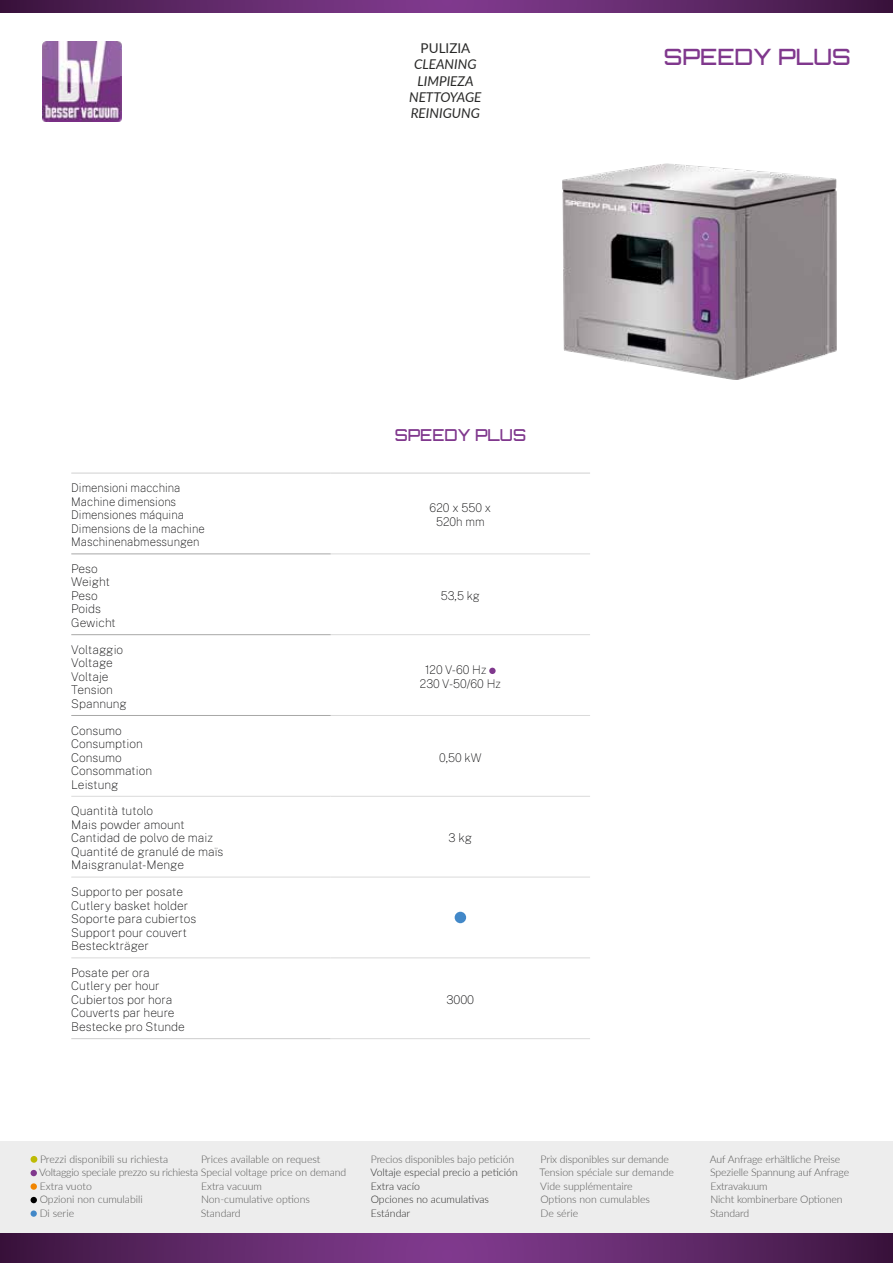
<style>
.page{position:relative;width:893px;height:1263px;background:#fff}
.page>*{position:absolute;margin:0;border:0;box-sizing:border-box;transform-origin:0 0}
.t1{font:22.5px "Orbitron";color:#80388d}
.t2{font:16.5px "Orbitron";color:#80388d;scale:.96 1}
.t3{font:italic 13.5px/16.2px "Lato";color:#282827;text-align:center}
.t4{font:13.5px "Lato";color:#282827}
.t5{font:100 12px/13.5px "Public Sans";color:#020203}
.t6{font:100 12px/13.5px "Public Sans";color:#020203;scale:.95 1}
.t7{font:100 12px/13.5px "Public Sans";color:#020203;text-align:center;scale:.96 1}
.t8{font:300 10.5px/13.5px "Lato";letter-spacing:-.01em;color:#575756}
.t9{font:300 10.5px/13.5px "Lato";color:#282827}
</style>
<div class="page">
<svg style="left:0;top:0;width:893px;height:13px;background:#602969"></svg>
<img style="left:43px;top:42px;width:79px;height:79px">
<div style="left:0;top:1142px;width:893px;height:121px;background:#ededed"></div>
<svg style="left:0;top:1233px;width:893px;height:30px;background:#602969"></svg>
<div style="left:31px;top:1156px;width:6px;height:7px;background:#bebb06;border-radius:50%"></div>
<svg style="left:31px;top:1170px;width:6px;height:6px"></svg>
<div style="left:31px;top:1183px;width:6px;height:7px;background:#f18500;border-radius:50%"></div>
<svg style="left:31px;top:1197px;width:6px;height:6px"></svg>
<div style="left:31px;top:1210px;width:6px;height:7px;background:#4288c8;border-radius:50%"></div>
<svg style="left:71px;top:472px;width:519px;height:487px"></svg>
<hr style="left:71px;top:473px;width:260px;height:1px;background:#d0d0d0">
<hr style="left:331px;top:473px;width:259px;height:1px;background:#d0d0d0">
<hr style="left:331px;top:553px;width:259px;height:1px;background:#dadada">
<hr style="left:331px;top:634px;width:259px;height:1px;background:#dadada">
<hr style="left:331px;top:715px;width:259px;height:1px;background:#dadada">
<hr style="left:331px;top:796px;width:259px;height:1px;background:#dadada">
<hr style="left:331px;top:877px;width:259px;height:1px;background:#dadada">
<hr style="left:331px;top:957px;width:259px;height:1px;background:#dadada">
<hr style="left:331px;top:1038px;width:259px;height:1px;background:#dadada">
<hr style="left:71px;top:796px;width:260px;height:1px;background:#dadada">
<hr style="left:71px;top:877px;width:260px;height:1px;background:#dadada">
<hr style="left:71px;top:957px;width:260px;height:1px;background:#dadada">
<hr style="left:71px;top:1038px;width:260px;height:1px;background:#ccc">
<hr style="left:71px;top:553px;width:260px;height:1px;background:#a8a8a7">
<hr style="left:71px;top:634px;width:260px;height:1px;background:#a8a8a7">
<hr style="left:71px;top:715px;width:260px;height:1px;background:#a8a8a7">
<div style="left:489px;top:668px;width:7px;height:6px;background:#80388d;border-radius:50%"></div>
<div style="left:455px;top:912px;width:11px;height:11px;background:#4288c8;border-radius:50%"></div>
<img style="left:562px;top:164px;width:275px;height:215px">
<p class="t4" style="left:421px;top:39px;width:51px">PULIZIA</p>
<p class="t3" style="left:409px;top:56px;width:74px">CLEANING<br>LIMPIEZA<br>NETTOYAGE<br>REINIGUNG</p>
<h1 class="t1" style="left:664px;top:43px;width:188px">SPEEDY PLUS</h1>
<p class="t6" style="left:71px;top:480px;width:142px">Dimensioni macchina<br>Machine dimensions<br>Dimensiones máquina<br>Dimensions de la machine<br>Maschinenabmessungen</p>
<p class="t5" style="left:71px;top:561px;width:46px">Peso<br>Weight<br>Peso<br>Poids<br>Gewicht</p>
<p class="t5" style="left:71px;top:642px;width:57px">Voltaggio<br>Voltage<br>Voltaje<br>Tension<br>Spannung</p>
<p class="t5" style="left:71px;top:723px;width:82px">Consumo<br>Consumption<br>Consumo<br>Consommation<br>Leistung</p>
<p class="t5" style="left:71px;top:803px;width:154px">Quantità tutolo<br>Mais powder amount<br>Cantidad de polvo de maiz<br>Quantité de granulé de maïs<br>Maisgranulat-Menge</p>
<p class="t5" style="left:71px;top:884px;width:127px">Supporto per posate<br>Cutlery basket holder<br>Soporte para cubiertos<br>Support pour couvert<br>Besteckträger</p>
<p class="t5" style="left:71px;top:965px;width:115px">Posate per ora<br>Cutlery per hour<br>Cubiertos por hora<br>Couverts par heure<br>Bestecke pro Stunde</p>
<h2 class="t2" style="left:395px;top:425px;width:138px">SPEEDY PLUS</h2>
<p class="t7" style="left:430px;top:501px;width:66px">620 x 550 x<br>520h mm</p>
<p class="t7" style="left:441px;top:588px;width:42px">53,5 kg</p>
<p class="t7" style="left:420px;top:662px;width:86px;text-align:left;text-indent:5px">120 V-60 Hz<br>230 V-50/60 Hz</p>
<p class="t7" style="left:439px;top:750px;width:46px">0,50 kW</p>
<p class="t5" style="left:448px;top:830px;width:25px">3 kg</p>
<p class="t5" style="left:447px;top:992px;width:29px">3000</p>
<p class="t8" style="left:201px;top:1152px;width:121px">Prices available on request</p>
<p class="t8" style="left:201px;top:1179px;width:111px">Extra vacuum<br>Non-cumulative options<br>Standard</p>
<p class="t8" style="left:39px;top:1152px;width:309px">Prezzi disponibili su richiesta<br>Voltaggio speciale prezzo su richiesta Special voltage price on demand<br>Extra vuoto<br>Opzioni non cumulabili<br>Di serie</p>
<p class="t8" style="left:371px;top:1152px;width:145px">Precios disponibles bajo petición</p>
<p class="t9" style="left:370px;top:1165px;width:149px">Voltaje especial precio a petición<br>Extra vacío<br>Opciones no acumulativas<br>Estándar</p>
<p class="t8" style="left:540px;top:1152px;width:136px">Prix disponibles sur demande<br>Tension spéciale sur demande<br>Vide supplémentaire<br>Options non cumulables<br>De série</p>
<p class="t8" style="left:710px;top:1152px;width:141px">Auf Anfrage erhältliche Preise<br>Spezielle Spannung auf Anfrage<br>Extravakuum<br>Nicht kombinerbare Optionen<br>Standard</p>
</div>
